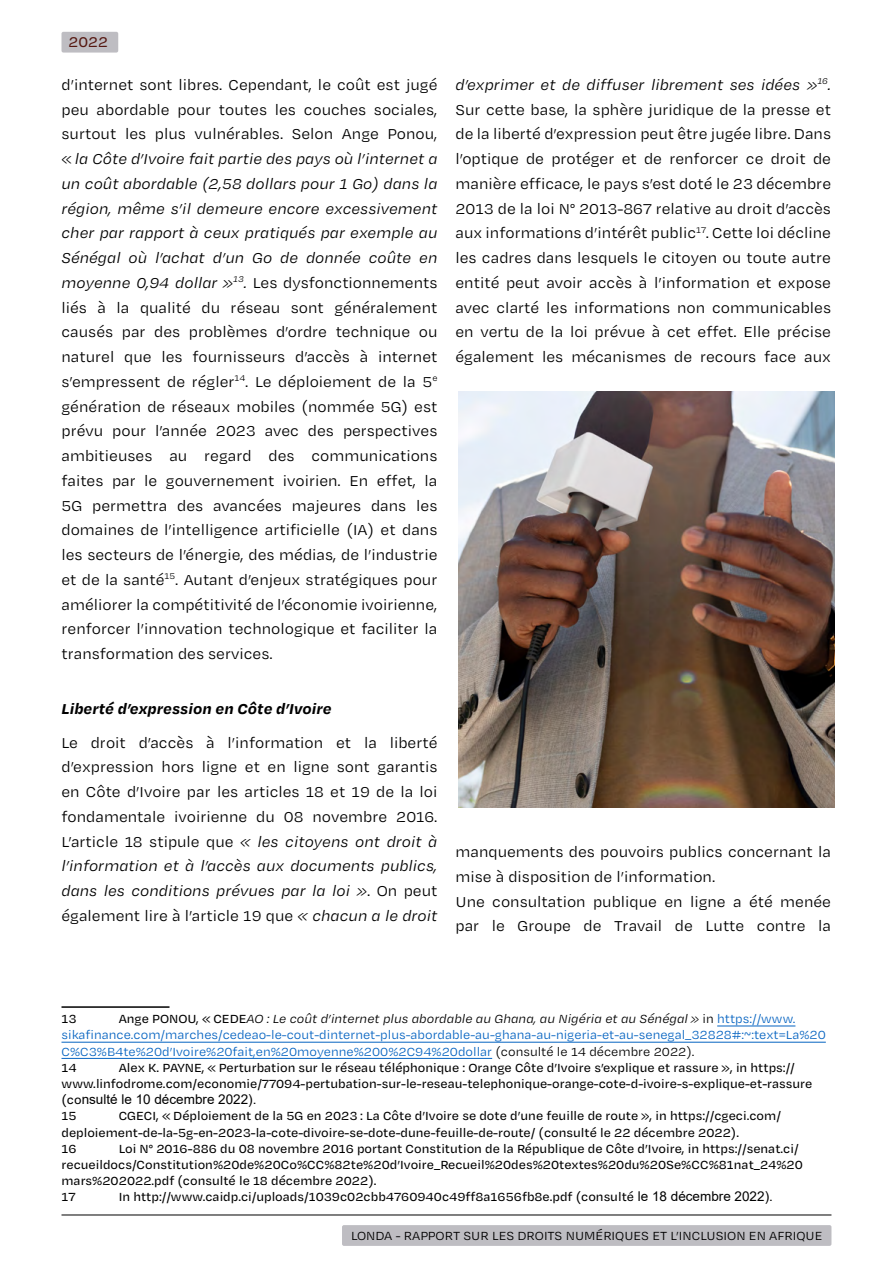
<style>
.page{position:relative;width:893px;height:1263px;background:#fff}
.page>*{position:absolute;margin:0;border:0;box-sizing:border-box;transform-origin:0 0}
.t1{font:16.5px/24.8px "Degular Text";color:#000;text-align:justify}
.t2{font:italic 700 16.5px "Degular Text";color:#000}
.t3{font:500 16.2px "Degular Text";color:#561811}
.t4{font:500 13.5px/16.2px "Degular Text";color:#000}
.t5{font:13.5px/16.2px "Degular Text";color:#0563c1}
.t6{font:13.5px "Degular Text";color:#000}
.t7{font:13.5px "Arial";color:#000}
.s1{font-style:italic}
.s2{font-weight:500;color:#000}
.s3{font-style:italic;color:#000}
.s4{color:#000}
.s5{font-family:"Degular Text";font-weight:500}
.s6{font-family:"Arial";font-weight:400}
</style>
<div class="page">
<div style="left:342px;top:1225px;width:489px;height:21px;background:#bebdc2;border-radius:2px"></div>
<hr style="left:62px;top:1214px;width:769px;height:1px;background:#000">
<div style="left:61px;top:32px;width:57px;height:21px;background:#bebdc2;border-radius:2px"></div>
<hr style="left:62px;top:1006px;width:108px;height:2px;background:#000">
<hr style="left:717px;top:1026px;width:78px;height:1px;background:#0563c1">
<hr style="left:62px;top:1042px;width:764px;height:1px;background:#0563c1">
<hr style="left:62px;top:1058px;width:430px;height:1px;background:#0563c1">
<img style="left:459px;top:392px;width:376px;height:415px">
<p class="t3" style="left:68px;top:31px;width:41px">2022</p>
<p class="t1" style="left:61px;top:72px;width:378px">d’internet sont libres. Cependant, le coût est jugé peu abordable pour toutes les couches sociales, surtout les plus vulnérables. Selon Ange Ponou, « <span class="s1">la Côte d’Ivoire fait partie des pays où l’internet a un coût abordable (2,58 dollars pour 1 Go) dans la région, même s’il demeure encore excessivement cher par rapport à ceux pratiqués par exemple au Sénégal où l’achat d’un Go de donnée coûte en moyenne 0,94 dollar »</span><sup>13</sup><span class="s1">.</span> Les dysfonctionnements liés à la qualité du réseau sont généralement causés par des problèmes d’ordre technique ou naturel que les fournisseurs d’accès à internet s’empressent de régler<sup>14</sup>. Le déploiement de la 5<sup>e </sup>génération de réseaux mobiles (nommée 5G) est prévu pour l’année 2023 avec des perspectives ambitieuses au regard des communications faites par le gouvernement ivoirien. En effet, la 5G permettra des avancées majeures dans les domaines de l’intelligence artificielle (IA) et dans les secteurs de l’énergie, des médias, de l’industrie et de la santé<sup>15</sup>. Autant d’enjeux stratégiques pour améliorer la compétitivité de l’économie ivoirienne, renforcer l’innovation technologique et faciliter la transformation des services.</p>
<p class="t2" style="left:62px;top:697px;width:272px">Liberté d’expression en Côte d’Ivoire</p>
<p class="t1" style="left:62px;top:729px;width:378px">Le droit d’accès à l’information et la liberté d’expression hors ligne et en ligne sont garantis en Côte d’Ivoire par les articles 18 et 19 de la loi fondamentale ivoirienne du 08 novembre 2016.<br>L’article 18 stipule que <span class="s1">« les citoyens ont droit à l’information et à l’accès aux documents publics, dans les conditions prévues par la loi »</span>. On peut également lire à l’article 19 que <span class="s1">« chacun a le droit</span></p>
<p class="t1" style="left:455px;top:72px;width:377px"><span class="s1">d’exprimer et de diffuser librement ses idées »</span><sup>16</sup><span class="s1">.<br></span>Sur cette base, la sphère juridique de la presse et de la liberté d’expression peut être jugée libre. Dans l’optique de protéger et de renforcer ce droit de manière efficace, le pays s’est doté le 23 décembre 2013 de la loi N° 2013-867 relative au droit d’accès aux informations d’intérêt public<sup>17</sup>. Cette loi décline les cadres dans lesquels le citoyen ou toute autre entité peut avoir accès à l’information et expose avec clarté les informations non communicables en vertu de la loi prévue à cet effet. Elle précise également les mécanismes de recours face aux</p>
<p class="t1" style="left:455px;top:839px;width:377px;text-align:left">manquements des pouvoirs publics concernant la mise à disposition de l’information.<br>Une consultation publique en ligne a été menée par le Groupe de Travail de Lutte contre la</p>
<p class="t5" style="left:62px;top:1010px;width:766px;text-indent:57px"><span class="s2">Ange PONOU, « CEDE</span><span class="s3">AO : Le coût d’internet plus abordable au Ghana, au Nigéria et au Sénégal »</span> <span class="s4">in</span> https://www. sikafinance.com/marches/cedeao-le-cout-dinternet-plus-abordable-au-ghana-au-nigeria-et-au-senegal_32828#:~:text=La%20<br>C%C3%B4te%20d’Ivoire%20fait,en%20moyenne%200%2C94%20dollar <span class="s4">(consulté le 14 décembre 2022).<br></span><span class="s2">14</span></p>
<p class="t4" style="left:62px;top:1010px;width:17px">13</p>
<p class="t4" style="left:62px;top:1059px;width:752px;text-indent:57px">Alex K. PAYNE, « Perturbation sur le réseau téléphonique : Orange Côte d’Ivoire s’explique et rassure », in https:// www.linfodrome.com/economie/77094-pertubation-sur-le-reseau-telephonique-orange-cote-d-ivoire-s-explique-et-rassure</p>
<p class="t7" style="left:62px;top:1090px;width:197px"><span class="s5">(co</span>nsulté le 10 décembre 2022).</p>
<p class="t4" style="left:62px;top:1107px;width:17px">15</p>
<p class="t4" style="left:62px;top:1107px;width:721px;text-indent:57px">CGECI, « Déploiement de la 5G en 2023 : La Côte d’Ivoire se dote d’une feuille de route », in https://cgeci.com/ deploiement-de-la-5g-en-2023-la-cote-divoire-se-dote-dune-feuille-de-route/ (consulté le 22 décembre 2022).<br>16</p>
<p class="t4" style="left:62px;top:1140px;width:743px;text-indent:57px">Loi N° 2016-886 du 08 novembre 2016 portant Constitution de la République de Côte d’Ivoire, in https://senat.ci/ recueildocs/Constitution%20de%20Co%CC%82te%20d’Ivoire_Recueil%20des%20textes%20du%20Se%CC%81nat_24%20 mars%202022.pdf (consulté le 18 décembre 2022).<br>17</p>
<p class="t4" style="left:119px;top:1188px;width:656px">In http://www.caidp.ci/uploads/1039c02cbb4760940c49ff8a1656fb8e.pdf (consulté <span class="s6">le 18 décembre 2022).</span></p>
<p class="t6" style="left:351px;top:1227px;width:473px">LONDA - RAPPORT SUR LES DROITS NUMÉRIQUES ET L’INCLUSION EN AFRIQUE</p>
</div>
